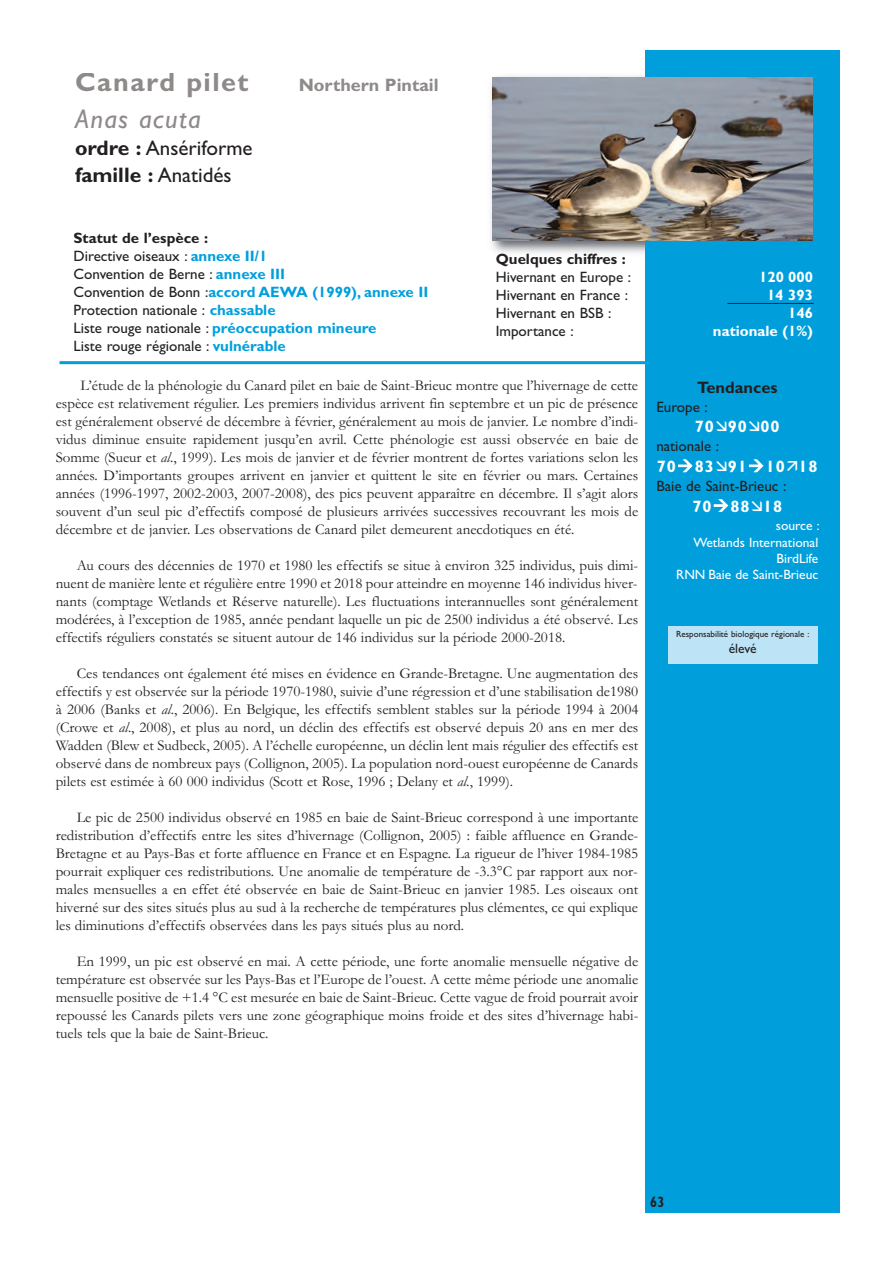
<style>
.page{position:relative;width:893px;height:1263px;background:#fff}
.page>*{position:absolute;margin:0;border:0;box-sizing:border-box;transform-origin:0 0}
.t1{font:700 27px "Gill Sans";letter-spacing:.055em;color:#8d8a89}
.t2{font:italic 27px "Gill Sans";letter-spacing:.05em;color:#8d8a89}
.t3{font:21px/27px "Gill Sans";color:#231f20}
.t4{font:700 18px "Gill Sans";color:#8d8a89}
.t5{font:700 16.5px "Gill Sans";letter-spacing:.055em;color:#fff}
.t6{font:700 16.5px "Gill Sans";color:#231f20}
.t7{font:15px/18px "Garamond";color:#231f20;text-align:justify}
.t8{font:15px/18px "Gill Sans";color:#231f20}
.t9{font:700 15px "Gill Sans";color:#fff}
.t10{font:700 15px "Gill Sans";color:#231f20}
.t11{font:700 15px "Gill Sans";color:#231f20;scale:.85 1}
.t12{font:13.5px/16.2px "Gill Sans";color:#fff;text-align:right}
.t13{font:13.5px "Gill Sans";color:#231f20}
.t14{font:9px "Gill Sans";color:#231f20}
.s1{font-weight:700}
.s2{font-weight:700;color:#009fdc}
.s3{font-style:italic}
</style>
<div class="page">
<div style="left:645px;top:50px;width:195px;height:1162px;background:#009fdc"></div>
<img style="left:491px;top:76px;width:322px;height:177px">
<img style="left:491px;top:76px;width:128px;height:148px">
<img style="left:492px;top:78px;width:320px;height:162px">
<hr style="left:60px;top:361px;width:779px;height:3px;background:#009fdc">
<hr style="left:727px;top:303px;width:87px;height:1px;background:#231f20">
<img style="left:668px;top:663px;width:150px;height:1px">
<div style="left:668px;top:626px;width:150px;height:37px;background:#bce3f6"></div>
<h1 class="t1" style="left:75px;top:66px;width:175px">Canard pilet</h1>
<p class="t4" style="left:299px;top:74px;width:141px">Northern Pintail</p>
<h1 class="t2" style="left:75px;top:103px;width:127px">Anas acuta</h1>
<h2 class="t3" style="left:75px;top:134px;width:179px"><span class="s1">ordre :</span> Ansériforme <span class="s1">famille :</span> Anatidés</h2>
<p class="t8" style="left:74px;top:229px;width:356px"><span class="s1">Statut de l’espèce :<br></span>Directive oiseaux : <span class="s2">annexe II/1<br></span>Convention de Berne : <span class="s2">annexe III<br></span>Convention de Bonn :<span class="s2">accord AEWA (1999), annexe II </span>Protection nationale : <span class="s2">chassable<br></span>Liste rouge nationale : <span class="s2">préoccupation mineure<br></span>Liste rouge régionale : <span class="s2">vulnérable</span></p>
<p class="t10" style="left:496px;top:250px;width:132px">Quelques chiffres :</p>
<p class="t8" style="left:496px;top:268px;width:137px">Hivernant en Europe :</p>
<p class="t9" style="left:759px;top:268px;width:55px">120 000</p>
<p class="t8" style="left:496px;top:286px;width:134px">Hivernant en France :</p>
<p class="t9" style="left:767px;top:286px;width:47px">14 393</p>
<p class="t8" style="left:496px;top:304px;width:117px">Hivernant en BSB :</p>
<p class="t9" style="left:788px;top:304px;width:26px">146</p>
<p class="t8" style="left:496px;top:322px;width:79px">Importance :</p>
<p class="t9" style="left:713px;top:322px;width:102px">nationale (1%)</p>
<p class="t7" style="left:56px;top:375px;width:584px;text-indent:25px">L’étude de la phénologie du Canard pilet en baie de Saint-Brieuc montre que l’hivernage de cette espèce est relativement régulier. Les premiers individus arrivent fin septembre et un pic de présence est généralement observé de décembre à février, généralement au mois de janvier. Le nombre d’indi&shy;vidus diminue ensuite rapidement jusqu’en avril. Cette phénologie est aussi observée en baie de Somme (Sueur et <span class="s3">al</span>., 1999). Les mois de janvier et de février montrent de fortes variations selon les années. D’importants groupes arrivent en janvier et quittent le site en février ou mars. Certaines années (1996-1997, 2002-2003, 2007-2008), des pics peuvent apparaître en décembre. Il s’agit alors souvent d’un seul pic d’effectifs composé de plusieurs arrivées successives recouvrant les mois de décembre et de janvier. Les observations de Canard pilet demeurent anecdotiques en été.</p>
<p class="t7" style="left:56px;top:555px;width:584px;text-indent:21px">Au cours des décennies de 1970 et 1980 les effectifs se situe à environ 325 individus, puis dimi&shy;nuent de manière lente et régulière entre 1990 et 2018 pour atteindre en moyenne 146 individus hiver&shy;nants (comptage Wetlands et Réserve naturelle). Les fluctuations interannuelles sont généralement modérées, à l’exception de 1985, année pendant laquelle un pic de 2500 individus a été observé. Les effectifs réguliers constatés se situent autour de 146 individus sur la période 2000-2018.</p>
<p class="t7" style="left:56px;top:663px;width:584px;text-indent:21px">Ces tendances ont également été mises en évidence en Grande-Bretagne. Une augmentation des effectifs y est observée sur la période 1970-1980, suivie d’une régression et d’une stabilisation de1980 à 2006 (Banks et <span class="s3">al</span>., 2006). En Belgique, les effectifs semblent stables sur la période 1994 à 2004 (Crowe et <span class="s3">al</span>., 2008), et plus au nord, un déclin des effectifs est observé depuis 20 ans en mer des Wadden (Blew et Sudbeck, 2005). A l’échelle européenne, un déclin lent mais régulier des effectifs est observé dans de nombreux pays (Collignon, 2005). La population nord-ouest européenne de Canards pilets est estimée à 60 000 individus (Scott et Rose, 1996 ; Delany et <span class="s3">al.</span>, 1999).</p>
<p class="t7" style="left:56px;top:807px;width:584px;text-indent:21px">Le pic de 2500 individus observé en 1985 en baie de Saint-Brieuc correspond à une importante redistribution d’effectifs entre les sites d’hivernage (Collignon, 2005) : faible affluence en Grande-Bretagne et au Pays-Bas et forte affluence en France et en Espagne. La rigueur de l’hiver 1984-1985 pourrait expliquer ces redistributions. Une anomalie de température de -3.3°C par rapport aux nor&shy;males mensuelles a en effet été observée en baie de Saint-Brieuc en janvier 1985. Les oiseaux ont hiverné sur des sites situés plus au sud à la recherche de températures plus clémentes, ce qui explique les diminutions d’effectifs observées dans les pays situés plus au nord.</p>
<p class="t7" style="left:56px;top:951px;width:584px;text-indent:21px">En 1999, un pic est observé en mai. A cette période, une forte anomalie mensuelle négative de température est observée sur les Pays-Bas et l’Europe de l’ouest. A cette même période une anomalie mensuelle positive de +1.4 °C est mesurée en baie de Saint-Brieuc. Cette vague de froid pourrait avoir repoussé les Canards pilets vers une zone géographique moins froide et des sites d’hivernage habi&shy;tuels tels que la baie de Saint-Brieuc.</p>
<p class="t6" style="left:697px;top:377px;width:82px">Tendances</p>
<p class="t8" style="left:656px;top:397px;width:53px">Europe :</p>
<p class="t5" style="left:695px;top:417px;width:86px">70 90 00</p>
<p class="t8" style="left:656px;top:437px;width:64px">nationale :</p>
<p class="t5" style="left:657px;top:457px;width:162px">70→83 91→10 18</p>
<p class="t8" style="left:656px;top:477px;width:132px">Baie de Saint-Brieuc :</p>
<p class="t5" style="left:692px;top:497px;width:91px">70→88 18</p>
<p class="t12" style="left:676px;top:518px;width:145px">source :<br>Wetlands International<br>BirdLife<br>RNN Baie de Saint-Brieuc</p>
<p class="t14" style="left:676px;top:629px;width:135px">Responsabilité biologique régionale :</p>
<p class="t13" style="left:729px;top:641px;width:30px">élevé</p>
<p class="t11" style="left:650px;top:1193px;width:18px">63</p>
</div>
